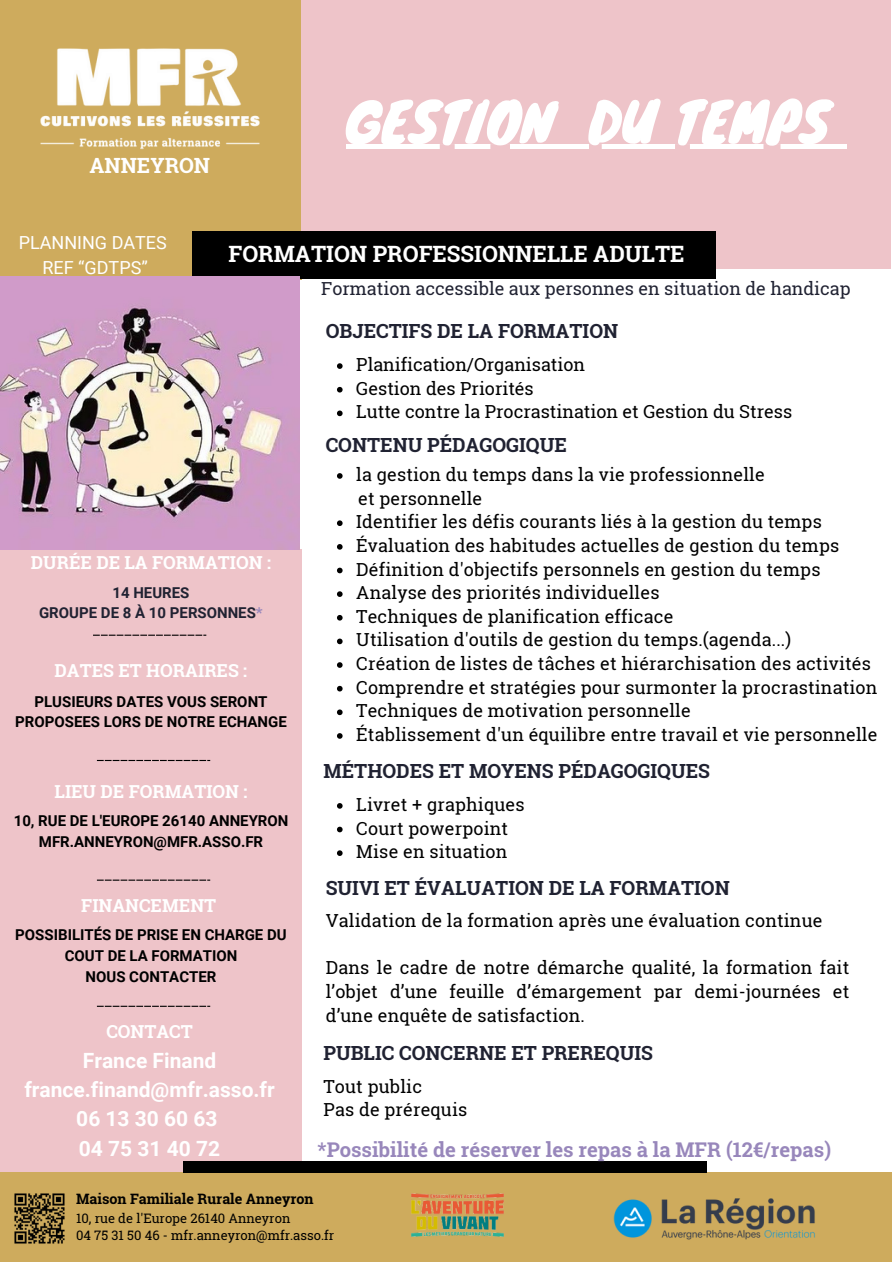
<style>
.page{position:relative;width:894px;height:1264px;background:#fff}
.page>*{position:absolute;margin:0;border:0;box-sizing:border-box;transform-origin:0 0}
.t1{font:54px "Knewave";color:#fff}
.t2{font:700 22.5px "Roboto Slab";color:#fff}
.t3{font:700 21px/29.2px "Roboto";color:#fff;text-align:center}
.t4{font:700 21px "Roboto Slab";color:#fff}
.t5{font:700 20.25px "Roboto Slab";color:#9887bb}
.t6{font:700 19.5px "Roboto Slab";color:#202232}
.t7{font:18px/23.7px "Roboto Slab";letter-spacing:.01em;color:#000;text-align:justify}
.t8{font:18px "Roboto Slab";color:#202232}
.t9{font:18px/24.8px "Roboto";color:#fff;text-align:center}
.t10{font:700 17.85px "Roboto Slab";color:#fff}
.t11{font:700 15px/20.7px "Roboto";color:#000;text-align:center}
.t12{font:700 15px "Roboto";color:#202232}
.t13{font:700 14.4px "Roboto Slab";color:#000}
.t14{font:13.05px "Roboto Slab";color:#000}
.s1{color:#9887bb}
</style>
<div class="page">
<div style="left:0;top:549px;width:301px;height:713px;background:#eec4c9"></div>
<svg style="left:97px;top:1005px;width:113px;height:1px"></svg>
<div style="left:0;top:0;width:301px;height:279px;background:#ceab5d"></div>
<div style="left:301px;top:0;width:589px;height:268px;background:#eec4c9"></div>
<div style="left:192px;top:231px;width:523px;height:48px;background:#000"></div>
<img style="left:40px;top:48px;width:220px;height:102px">
<svg style="left:93px;top:634px;width:113px;height:1px"></svg>
<svg style="left:97px;top:760px;width:113px;height:1px"></svg>
<svg style="left:97px;top:879px;width:113px;height:1px"></svg>
<div style="left:0;top:1172px;width:891px;height:90px;background:#ceab5d"></div>
<div style="left:183px;top:1161px;width:523px;height:11px;background:#000"></div>
<img style="left:15px;top:1193px;width:50px;height:51px">
<img style="left:613px;top:1198px;width:202px;height:42px">
<img style="left:411px;top:1193px;width:92px;height:43px">
<img style="left:0;top:277px;width:299px;height:272px">
<svg style="left:346px;top:145px;width:208px;height:4px"></svg>
<hr style="left:554px;top:145px;width:34px;height:4px;background:#fff">
<svg style="left:588px;top:145px;width:241px;height:4px"></svg>
<hr style="left:829px;top:145px;width:17px;height:4px;background:#fff">
<svg style="left:337px;top:473px;width:5px;height:6px"></svg>
<svg style="left:337px;top:520px;width:5px;height:6px"></svg>
<svg style="left:337px;top:544px;width:5px;height:5px"></svg>
<svg style="left:337px;top:567px;width:5px;height:6px"></svg>
<svg style="left:337px;top:591px;width:5px;height:6px"></svg>
<svg style="left:337px;top:615px;width:5px;height:5px"></svg>
<svg style="left:337px;top:638px;width:5px;height:6px"></svg>
<svg style="left:337px;top:662px;width:5px;height:6px"></svg>
<svg style="left:337px;top:686px;width:5px;height:5px"></svg>
<svg style="left:337px;top:709px;width:6px;height:30px"></svg>
<svg style="left:337px;top:803px;width:5px;height:5px"></svg>
<svg style="left:337px;top:826px;width:5px;height:6px"></svg>
<svg style="left:337px;top:850px;width:5px;height:6px"></svg>
<svg style="left:337px;top:363px;width:5px;height:6px"></svg>
<svg style="left:337px;top:387px;width:5px;height:5px"></svg>
<svg style="left:337px;top:410px;width:5px;height:6px"></svg>
<p class="t4" style="left:89px;top:151px;width:122px">ANNEYRON</p>
<p class="t1" style="left:346px;top:78px;width:210px">GESTION</p>
<h4 class="t1" style="left:588px;top:78px;width:243px">DU TEMPS</h4>
<p class="t9" style="left:19px;top:230px;width:149px">PLANNING DATES<br>REF “GDTPS”</p>
<p class="t2" style="left:228px;top:239px;width:457px">FORMATION PROFESSIONNELLE ADULTE</p>
<p class="t8" style="left:321px;top:276px;width:531px">Formation accessible aux personnes en situation de handicap</p>
<p class="t6" style="left:325px;top:318px;width:294px">OBJECTIFS DE LA FORMATION</p>
<p class="t7" style="left:356px;top:352px;width:230px">Planification/Organisation</p>
<p class="t7" style="left:356px;top:376px;width:179px">Gestion des Priorités</p>
<p class="t7" style="left:356px;top:399px;width:437px">Lutte contre la Procrastination et Gestion du Stress</p>
<p class="t10" style="left:31px;top:550px;width:241px">DURÉE DE LA FORMATION :</p>
<p class="t12" style="left:112px;top:583px;width:78px">14 HEURES</p>
<p class="t12" style="left:39px;top:604px;width:225px">GROUPE DE 8 À 10 PERSONNES<span class="s1">*</span></p>
<p class="t10" style="left:55px;top:658px;width:194px">DATES ET HORAIRES :</p>
<h4 class="t11" style="left:15px;top:691px;width:273px">PLUSIEURS DATES VOUS SERONT<br>PROPOSEES LORS DE NOTRE ECHANGE</h4>
<h4 class="t10" style="left:54px;top:779px;width:194px">LIEU DE FORMATION :</h4>
<h6 class="t11" style="left:14px;top:810px;width:276px">10, RUE DE L'EUROPE 26140 ANNEYRON</h6>
<h6 class="t11" style="left:39px;top:831px;width:226px">MFR.ANNEYRON@MFR.ASSO.FR</h6>
<p class="t10" style="left:81px;top:893px;width:136px">FINANCEMENT</p>
<h6 class="t11" style="left:15px;top:924px;width:273px">POSSIBILITÉS DE PRISE EN CHARGE DU<br>COUT DE LA FORMATION</h6>
<h4 class="t11" style="left:86px;top:966px;width:132px">NOUS CONTACTER</h4>
<p class="t10" style="left:106px;top:1019px;width:88px">CONTACT</p>
<p class="t3" style="left:24px;top:1046px;width:252px">France Finand france.finand@mfr.asso.fr<br>06 13 30 60 63<br>04 75 31 40 72</p>
<h6 class="t6" style="left:325px;top:432px;width:242px">CONTENU PÉDAGOGIQUE</h6>
<p class="t7" style="left:356px;top:462px;width:410px">la gestion du temps dans la vie professionnelle</p>
<p class="t7" style="left:358px;top:486px;width:125px">et personnelle</p>
<p class="t7" style="left:356px;top:509px;width:467px">Identifier les défis courants liés à la gestion du temps</p>
<p class="t7" style="left:356px;top:533px;width:484px">Évaluation des habitudes actuelles de gestion du temps</p>
<p class="t7" style="left:356px;top:556px;width:465px">Définition d'objectifs personnels en gestion du temps</p>
<p class="t7" style="left:356px;top:580px;width:304px">Analyse des priorités individuelles</p>
<p class="t7" style="left:356px;top:604px;width:318px">Techniques de planification efficace</p>
<p class="t7" style="left:356px;top:627px;width:436px">Utilisation d'outils de gestion du temps.(agenda...)</p>
<p class="t7" style="left:356px;top:651px;width:516px">Création de listes de tâches et hiérarchisation des activités</p>
<p class="t7" style="left:356px;top:675px;width:522px">Comprendre et stratégies pour surmonter la procrastination</p>
<h4 class="t7" style="left:356px;top:698px;width:336px">Techniques de motivation personnelle</h4>
<h3 class="t7" style="left:356px;top:722px;width:522px">Établissement d'un équilibre entre travail et vie personnelle</h3>
<h4 class="t6" style="left:323px;top:757px;width:388px">MÉTHODES ET MOYENS PÉDAGOGIQUES</h4>
<p class="t7" style="left:356px;top:792px;width:170px">Livret + graphiques</p>
<p class="t7" style="left:356px;top:815px;width:153px">Court powerpoint</p>
<h4 class="t7" style="left:356px;top:839px;width:153px">Mise en situation</h4>
<p class="t6" style="left:325px;top:874px;width:405px">SUIVI ET ÉVALUATION DE LA FORMATION</p>
<p class="t7" style="left:325px;top:908px;width:498px">Validation de la formation après une évaluation continue</p>
<h4 class="t7" style="left:325px;top:955px;width:525px">Dans le cadre de notre démarche qualité, la formation fait l’objet d’une feuille d’émargement par demi-journées et d’une enquête de satisfaction.</h4>
<h4 class="t6" style="left:323px;top:1039px;width:331px">PUBLIC CONCERNE ET PREREQUIS</h4>
<p class="t7" style="left:323px;top:1073px;width:145px">Tout public<br>Pas de prérequis</p>
<h4 class="t5" style="left:317px;top:1135px;width:515px">*Possibilité de réserver les repas à la MFR (12€/repas)</h4>
<h6 class="t13" style="left:76px;top:1189px;width:239px">Maison Familiale Rurale Anneyron</h6>
<h3 class="t14" style="left:76px;top:1208px;width:216px">10, rue de l'Europe 26140 Anneyron</h3>
<p class="t14" style="left:76px;top:1225px;width:259px">04 75 31 50 46 - mfr.anneyron@mfr.asso.fr</p>
</div>
